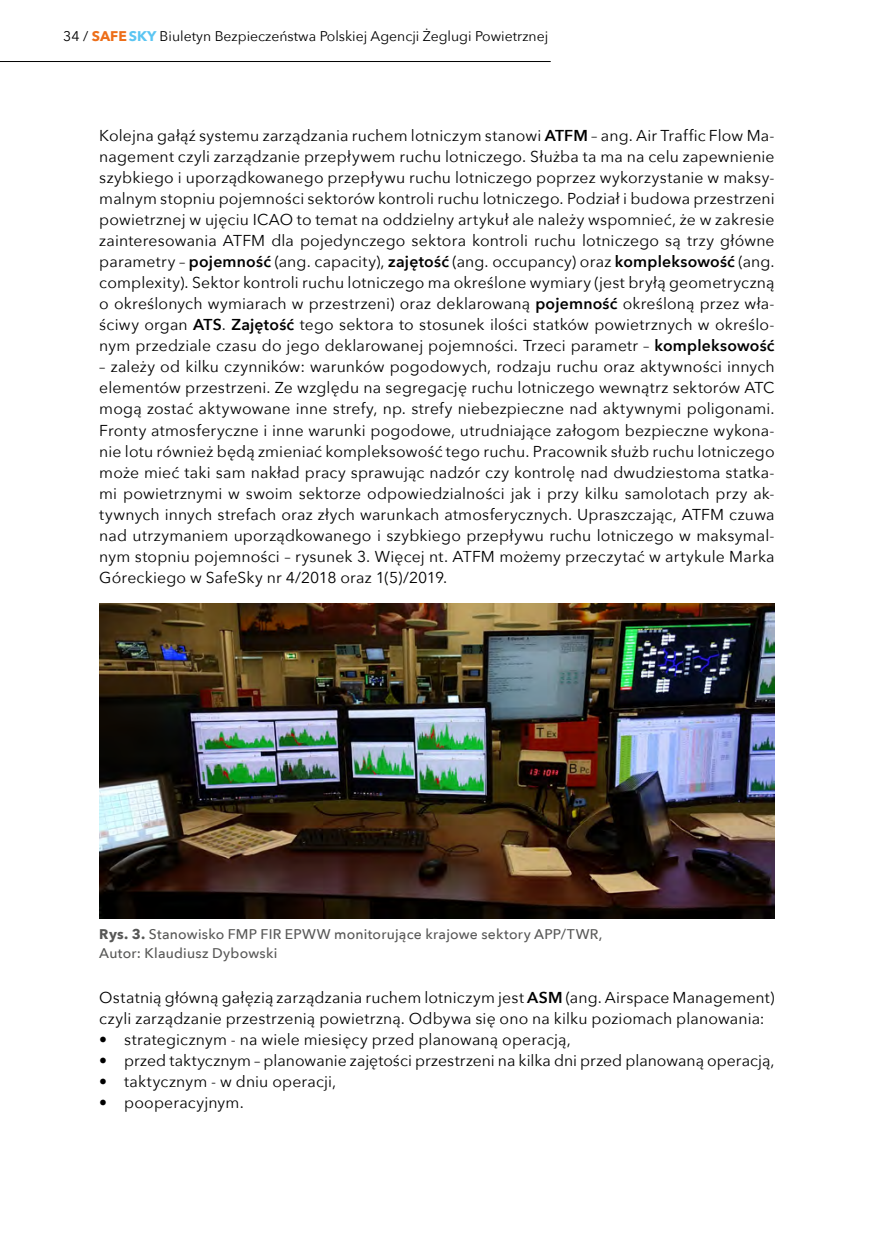
<style>
.page{position:relative;width:874px;height:1241px;background:#fff}
.page>*{position:absolute;margin:0;border:0;box-sizing:border-box;transform-origin:0 0}
.tekst_glowny{font:15.75px/21px "Avenir Next";letter-spacing:.01em;color:#000;text-align:justify}
.pkt{font:15.75px "Avenir Next";letter-spacing:.01em;color:#000}
.Rys_Fot_podpis{font:500 14px "Avenir Next";letter-spacing:.015em;color:#575756}
.t1{font:14px "Avenir Next";color:#000}
.s1{font-weight:700;color:#ed6e19}
.s2{font-weight:700;color:#5bc5f2}
.s3{font-weight:600}
.s4{font-weight:700}
</style>
<div class="page">
<hr style="left:0;top:61px;width:550px;height:1px;background:#000">
<img style="left:99px;top:603px;width:675px;height:315px">
<p class="t1" style="left:63px;top:24px;width:486px">34 / <span class="s1">SAFE</span> <span class="s2">SKY</span> Biuletyn Bezpieczeństwa Polskiej Agencji Żeglugi Powietrznej</p>
<p class="tekst_glowny" style="left:99px;top:125px;width:676px">Kolejna gałąź systemu zarządzania ruchem lotniczym stanowi <span class="s3">ATFM</span> – ang. Air Traffic Flow Ma&shy;nagement czyli zarządzanie przepływem ruchu lotniczego. Służba ta ma na celu zapewnienie szybkiego i uporządkowanego przepływu ruchu lotniczego poprzez wykorzystanie w maksy&shy;malnym stopniu pojemności sektorów kontroli ruchu lotniczego. Podział i budowa przestrzeni powietrznej w ujęciu ICAO to temat na oddzielny artykuł ale należy wspomnieć, że w zakresie zainteresowania ATFM dla pojedynczego sektora kontroli ruchu lotniczego są trzy główne parametry – <span class="s3">pojemność</span> (ang. capacity), <span class="s3">zajętość</span> (ang. occupancy) oraz <span class="s3">kompleksowość</span> (ang. complexity). Sektor kontroli ruchu lotniczego ma określone wymiary (jest bryłą geometryczną o określonych wymiarach w przestrzeni) oraz deklarowaną <span class="s3">pojemność</span> określoną przez wła&shy;ściwy organ <span class="s3">ATS</span>. <span class="s3">Zajętość</span> tego sektora to stosunek ilości statków powietrznych w określo&shy;nym przedziale czasu do jego deklarowanej pojemności. Trzeci parametr – <span class="s3">kompleksowość</span></p>
<p class="tekst_glowny" style="left:99px;top:356px;width:676px">– zależy od kilku czynników: warunków pogodowych, rodzaju ruchu oraz aktywności innych elementów przestrzeni. Ze względu na segregację ruchu lotniczego wewnątrz sektorów ATC mogą zostać aktywowane inne strefy, np. strefy niebezpieczne nad aktywnymi poligonami.<br>Fronty atmosferyczne i inne warunki pogodowe, utrudniające załogom bezpieczne wykona&shy;nie lotu również będą zmieniać kompleksowość tego ruchu. Pracownik służb ruchu lotniczego może mieć taki sam nakład pracy sprawując nadzór czy kontrolę nad dwudziestoma statka&shy;mi powietrznymi w swoim sektorze odpowiedzialności jak i przy kilku samolotach przy ak&shy;tywnych innych strefach oraz złych warunkach atmosferycznych. Upraszczając, ATFM czuwa nad utrzymaniem uporządkowanego i szybkiego przepływu ruchu lotniczego w maksymal&shy;nym stopniu pojemności – rysunek 3. Więcej nt. ATFM możemy przeczytać w artykule Marka Góreckiego w SafeSky nr 4/2018 oraz 1(5)/2019.</p>
<p class="Rys_Fot_podpis" style="left:99px;top:921px;width:504px"><span class="s4">Rys. 3.</span> Stanowisko FMP FIR EPWW monitorujące krajowe sektory APP/TWR,</p>
<p class="Rys_Fot_podpis" style="left:99px;top:941px;width:179px">Autor: Klaudiusz Dybowski</p>
<p class="tekst_glowny" style="left:99px;top:986px;width:676px">Ostatnią główną gałęzią zarządzania ruchem lotniczym jest <span class="s3">ASM</span> (ang. Airspace Management) czyli zarządzanie przestrzenią powietrzną. Odbywa się ono na kilku poziomach planowania:</p>
<p class="pkt" style="left:99px;top:1025px;width:473px">• strategicznym - na wiele miesięcy przed planowaną operacją,</p>
<p class="tekst_glowny" style="left:99px;top:1049px;width:676px">• przed taktycznym – planowanie zajętości przestrzeni na kilka dni przed planowaną operacją,</p>
<p class="tekst_glowny" style="left:99px;top:1070px;width:238px">• taktycznym - w dniu operacji,</p>
<p class="tekst_glowny" style="left:99px;top:1091px;width:146px">• pooperacyjnym.</p>
</div>
